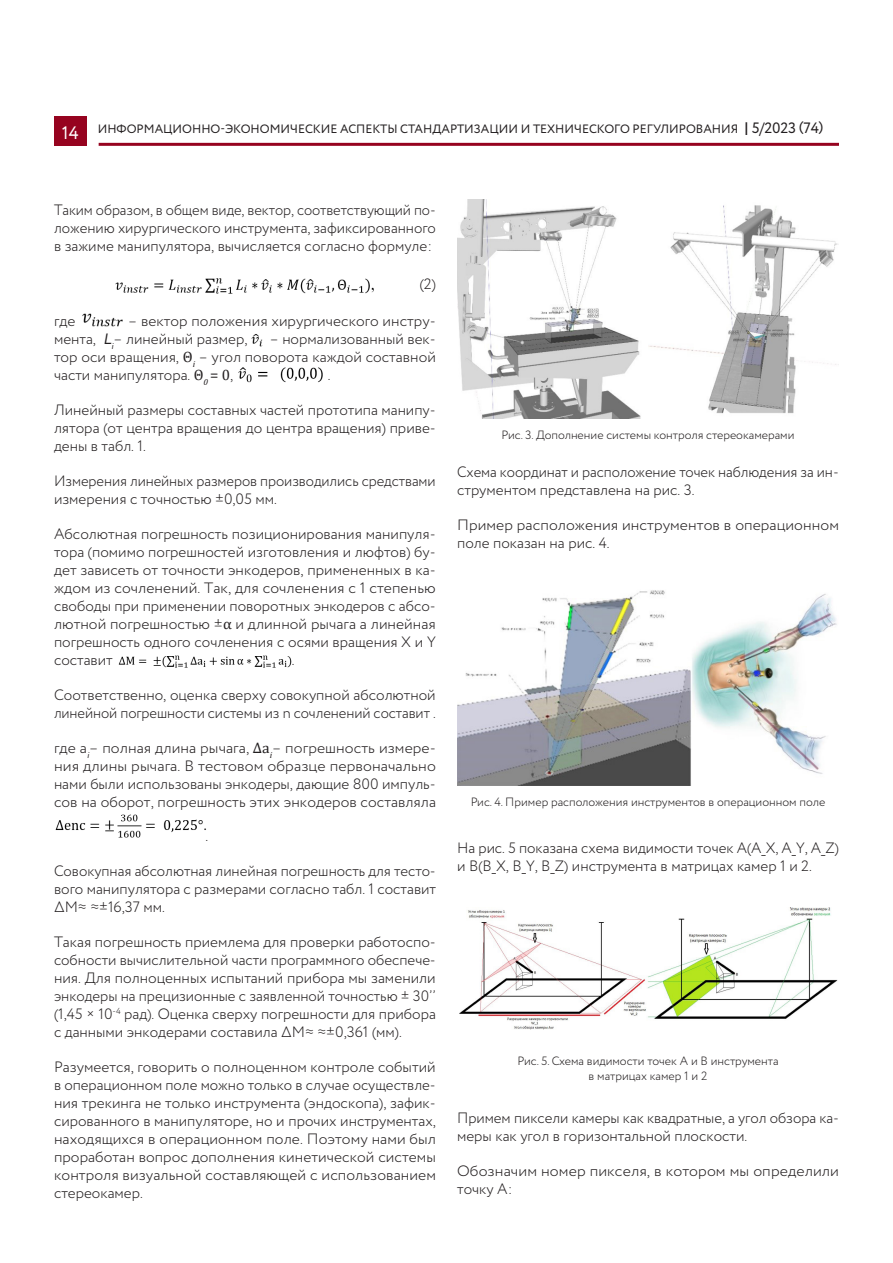
<style>
.page{position:relative;width:893px;height:1263px;background:#fff}
.page>*{position:absolute;margin:0;border:0;box-sizing:border-box;transform-origin:0 0}
.текст{font:300 15px/18px "Circe";color:#231f20}
.текст-2{font:300 15px/18px "Circe";color:#231f20;text-align:justify;scale:.96 1}
.текст-3{font:300 15px/18px "Circe";color:#231f20;scale:1.04 1}
.t1{font:12.15px "Circe";color:#231f20}
.текст-4{font:300 12px/15px "Circe";color:#231f20;text-align:center}
.s1{font-size:18px;color:#fff}
.s2{font-size:18.15px}
.s3{font-size:15px}
.s4{font-weight:400;font-style:italic}
.s5{font-family:"Cambria";font-weight:400}
</style>
<div class="page">
<hr style="left:99px;top:143px;width:740px;height:3px;background:#96031f">
<div style="left:54px;top:116px;width:33px;height:30px;background:#96031f"></div>
<img style="left:115px;top:278px;width:259px;height:16px">
<img style="left:82px;top:313px;width:41px;height:14px">
<img style="left:252px;top:334px;width:11px;height:13px">
<img style="left:238px;top:367px;width:85px;height:16px">
<img style="left:118px;top:655px;width:174px;height:13px">
<img style="left:55px;top:814px;width:151px;height:24px">
<img style="left:457px;top:200px;width:382px;height:218px">
<img style="left:458px;top:590px;width:379px;height:196px">
<img style="left:459px;top:908px;width:379px;height:122px">
<p class="t1" style="left:62px;top:121px;width:763px"><span class="s1">14</span> ИНФОРМАЦИОННО-ЭКОНОМИЧЕСКИЕ АСПЕКТЫ СТАНДАРТИЗАЦИИ И ТЕХНИЧЕСКОГО РЕГУЛИРОВАНИЯ <span class="s2">|</span> <span class="s3">5/2023 </span><sup>(</sup><span class="s3">74</span><sup>)</sup></p>
<p class="текст-2" style="left:54px;top:201px;width:399px">Таким образом, в общем виде, вектор, соответствующий по&shy;ложению хирургического инструмента, зафиксированного в зажиме манипулятора, вычисляется согласно формуле:</p>
<p class="текст" style="left:420px;top:276px;width:18px">(2)</p>
<p class="текст" style="left:54px;top:312px;width:23px">где</p>
<p class="текст" style="left:54px;top:312px;width:383px;text-indent:74px">– вектор положения хирургического инстру&shy;мента, <span class="s4">L</span><sub>i</sub>– линейный размер,</p>
<p class="текст" style="left:54px;top:330px;width:383px;text-align:justify;text-indent:216px">– нормализованный век&shy;тор оси вращения, <span class="s5">Θ</span><sub>i</sub> – угол поворота каждой составной части манипулятора. <span class="s5">Θ</span><sub>0</sub> <span class="s5">= 0</span>,</p>
<p class="текст" style="left:328px;top:366px;width:4px">.</p>
<p class="текст" style="left:54px;top:401px;width:383px;text-align:justify">Линейный размеры составных частей прототипа манипу&shy;лятора (от центра вращения до центра вращения) приве&shy;дены в табл. 1.</p>
<p class="текст" style="left:54px;top:472px;width:383px">Измерения линейных размеров производились средствами измерения с точностью ±0,05 мм.</p>
<p class="текст" style="left:54px;top:525px;width:383px;text-align:justify">Абсолютная погрешность позиционирования манипуля&shy;тора (помимо погрешностей изготовления и люфтов) бу&shy;дет зависеть от точности энкодеров, примененных в ка&shy;ждом из сочленений. Так, для сочленения с 1 степенью свободы при применении поворотных энкодеров с абсо&shy;лютной погрешностью ±<span class="s5">α</span> и длинной рычага a линейная погрешность одного сочленения с осями вращения X и Y составит</p>
<p class="текст" style="left:292px;top:651px;width:4px">.</p>
<p class="текст" style="left:54px;top:686px;width:383px">Соответственно, оценка сверху совокупной абсолютной линейной погрешности системы из n сочленений составит .</p>
<p class="текст" style="left:54px;top:739px;width:384px;text-align:justify">где a<sub>i</sub>– полная длина рычага, <span class="s5">∆a</span><sub>i</sub>– погрешность измере&shy;ния длины рычага. В тестовом образце первоначально нами были использованы энкодеры, дающие 800 импуль&shy;сов на оборот, погрешность этих энкодеров составляла</p>
<p class="текст" style="left:205px;top:827px;width:4px">.</p>
<p class="текст" style="left:54px;top:862px;width:384px;text-align:justify">Совокупная абсолютная линейная погрешность для тесто&shy;вого манипулятора с размерами согласно табл. 1 составит ∆M≈ ≈±16,37 мм.</p>
<p class="текст" style="left:54px;top:933px;width:384px;text-align:justify">Такая погрешность приемлема для проверки работоспо&shy;собности вычислительной части программного обеспече&shy;ния. Для полноценных испытаний прибора мы заменили энкодеры на прецизионные с заявленной точностью ± 30’’ (1,45 × 10<sup>-4</sup> рад). Оценка сверху погрешности для прибора с данными энкодерами составила ∆M≈ ≈±0,361 (мм).</p>
<p class="текст" style="left:54px;top:1058px;width:383px;text-align:justify">Разумеется, говорить о полноценном контроле событий в операционном поле можно только в случае осуществле&shy;ния трекинга не только инструмента (эндоскопа), зафик&shy;сированного в манипуляторе, но и прочих инструментах, находящихся в операционном поле. Поэтому нами был проработан вопрос дополнения кинетической системы контроля визуальной составляющей с использованием стереокамер.</p>
<p class="текст-4" style="left:502px;top:427px;width:294px">Рис. 3. Дополнение системы контроля стереокамерами</p>
<p class="текст" style="left:457px;top:464px;width:383px">Схема координат и расположение точек наблюдения за ин&shy;струментом представлена на рис. 3.</p>
<p class="текст" style="left:457px;top:517px;width:383px">Пример расположения инструментов в операционном поле показан на рис. 4.</p>
<p class="текст-4" style="left:471px;top:794px;width:356px">Рис. 4. Пример расположения инструментов в операционном поле</p>
<p class="текст" style="left:457px;top:840px;width:383px">На рис. 5 показана схема видимости точек А(A_X, A_Y, A_Z) и B(B_X, B_Y, B_Z) инструмента в матрицах камер 1 и 2.</p>
<p class="текст-4" style="left:517px;top:1053px;width:263px">Рис. 5. Схема видимости точек А и B инструмента в матрицах камер 1 и 2</p>
<p class="текст" style="left:457px;top:1109px;width:383px">Примем пиксели камеры как квадратные, а угол обзора ка&shy;меры как угол в горизонтальной плоскости.</p>
<p class="текст-3" style="left:457px;top:1162px;width:369px">Обозначим номер пикселя, в котором мы определили точку A:</p>
</div>
